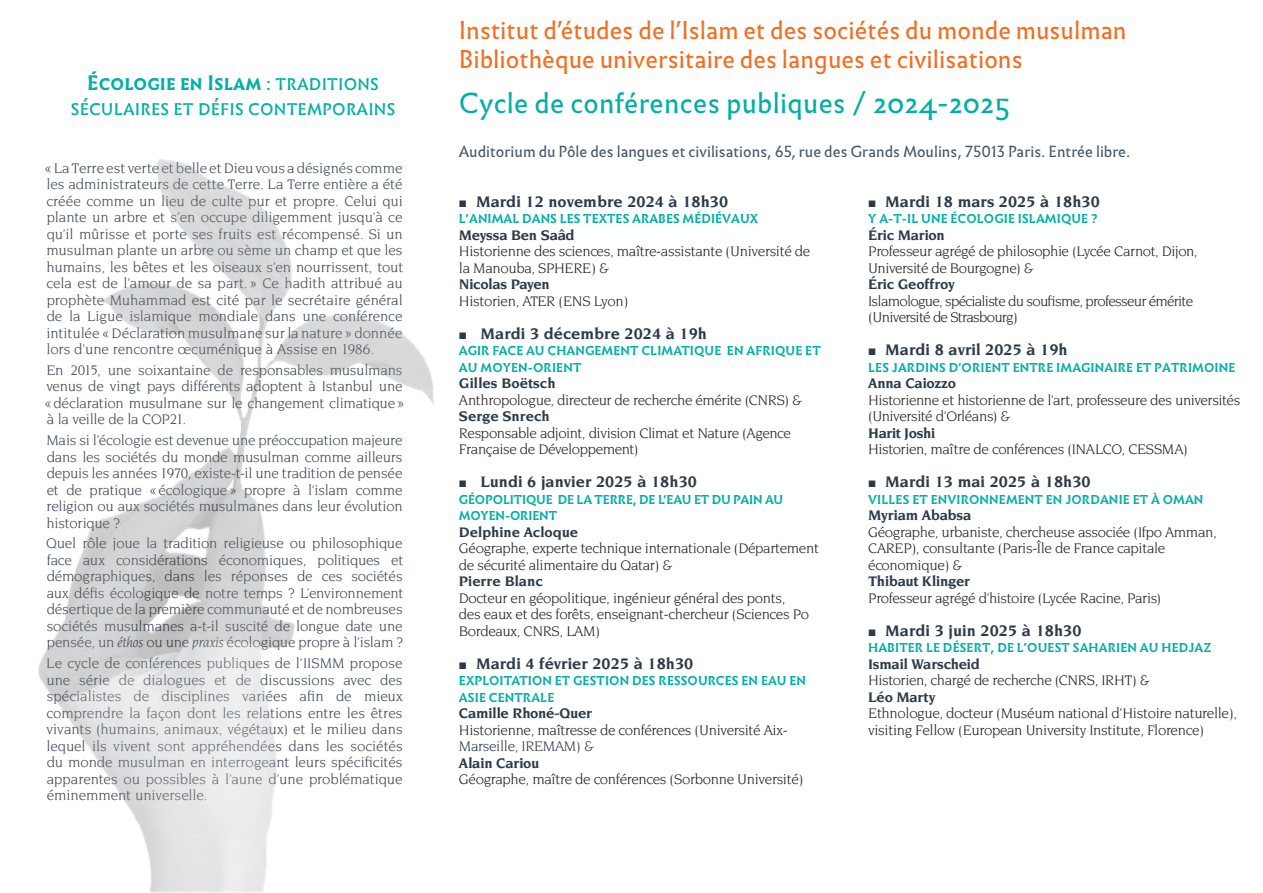
<style>
.page{position:relative;width:1263px;height:893px;background:#fff}
.page>*{position:absolute;margin:0;border:0;box-sizing:border-box;transform-origin:0 0}
.t1{font:27px "Infini";color:#00afa5}
.t2{font:24px/28.8px "Infini";color:#f36e21}
.t3{font:19.5px/25.5px "Infini";letter-spacing:.01em;color:#00afa5;text-align:center}
.t4{font:700 16.5px "Novarese Std";color:#2d3b47}
.t5{font:15px/16.5px "Novarese Std";letter-spacing:-.015em;color:#3d4753;text-align:justify}
.t6{font:15px/16.5px "Novarese Std";letter-spacing:-.025em;color:#231f20}
.t7{font:15px/16.5px "Novarese Std";letter-spacing:-.05em;color:#231f20}
.t8{font:15px "Infini";color:#465868}
.t9{font:700 15px "Novarese Std";letter-spacing:-.01em;color:#2d3b47}
.t10{font:700 12px/16.5px "Infini";letter-spacing:.01em;color:#00afa5}
.t11{font:700 12px/16.5px "Infini";letter-spacing:-.01em;color:#00afa5}
.s1{font-weight:700}
.s2{font-style:italic}
.s3{font-size:28.5px}
.s4{font-weight:700;color:#2d3b47}
.s5{color:#2d3b47}
</style>
<div class="page">
<img style="left:38px;top:159px;width:396px;height:734px">
<p class="t3" style="left:71px;top:69px;width:326px"><span class="s1">Écologie en Islam</span> : traditions séculaires et défis contemporains</p>
<p class="t5" style="left:44px;top:159px;width:361px">«La Terre est verte et belle et Dieu vous a désignés comme les administrateurs de cette Terre. La Terre entière a été créée comme un lieu de culte pur et propre. Celui qui plante un arbre et s’en occupe diligemment jusqu’à ce qu’il mûrisse et porte ses fruits est récompensé. Si un musulman plante un arbre ou sème un champ et que les humains, les bêtes et les oiseaux s’en nourrissent, tout cela est de l’amour de sa part. » Ce hadith attribué au prophète Muhammad est cité par le secrétaire général de la Ligue islamique mondiale dans une conférence intitulée «Déclaration musulmane sur la nature » donnée lors d’une rencontre œcuménique à Assise en 1986.</p>
<p class="t5" style="left:44px;top:361px;width:361px">En 2015, une soixantaine de responsables musulmans venus de vingt pays différents adoptent à Istanbul une «déclaration musulmane sur le changement climatique» à la veille de la COP21.</p>
<p class="t5" style="left:46px;top:432px;width:358px">Mais si l’écologie est devenue une préoccupation majeure dans les sociétés du monde musulman comme ailleurs depuis les années 1970, existe-t-il une tradition de pensée et de pratique «écologique» propre à l’islam comme religion ou aux sociétés musulmanes dans leur évolution historique ?</p>
<p class="t5" style="left:46px;top:535px;width:359px">Quel rôle joue la tradition religieuse ou philosophique face aux considérations économiques, politiques et démographiques, dans les réponses de ces sociétés aux défis écologique de notre temps ? L’environnement désertique de la première communauté et de nombreuses sociétés musulmanes a-t-il suscité de longue date une pensée, un <span class="s2">éthos</span> ou une <span class="s2">praxis</span> écologique propre à l’islam ?</p>
<p class="t5" style="left:46px;top:655px;width:358px">Le cycle de conférences publiques de l’IISMM propose une série de dialogues et de discussions avec des spécialistes de disciplines variées afin de mieux comprendre la façon dont les relations entre les êtres vivants (humains, animaux, végétaux) et le milieu dans lequel ils vivent sont appréhendées dans les sociétés du monde musulman en interrogeant leurs spécificités apparentes ou possibles à l’aune d’une problématique éminemment universelle.</p>
<p class="t2" style="left:459px;top:15px;width:669px">Institut d’études de l’Islam et des sociétés du monde musulman<br>Bibliothèque universitaire des langues et civilisations</p>
<p class="t1" style="left:459px;top:83px;width:552px">Cycle de conférences publiques <span class="s3">/ 2024-2025</span></p>
<p class="t8" style="left:459px;top:140px;width:673px">Auditorium du Pôle des langues et civilisations, 65, rue des Grands Moulins, 75013 Paris. Entrée libre.</p>
<p class="t4" style="left:476px;top:192px;width:254px">Mardi 12 novembre 2024 à 18h30</p>
<p class="t10" style="left:459px;top:211px;width:301px">L'ANIMAL DANS LES TEXTES ARABES MÉDIÉVAUX</p>
<p class="t9" style="left:459px;top:226px;width:117px">Meyssa Ben Saâd</p>
<p class="t6" style="left:459px;top:243px;width:353px">Historienne des sciences, maître-assistante (Université de la Manouba, SPHERE) &amp;<br><span class="s4">Nicolas Payen</span></p>
<p class="t6" style="left:459px;top:292px;width:171px">Historien, ATER (ENS Lyon)</p>
<p class="t4" style="left:480px;top:324px;width:228px">Mardi 3 décembre 2024 à 19h</p>
<p class="t10" style="left:459px;top:343px;width:363px">AGIR FACE AU CHANGEMENT CLIMATIQUE EN AFRIQUE ET<br>AU MOYEN-ORIENT</p>
<p class="t9" style="left:459px;top:375px;width:98px">Gilles Boëtsch</p>
<p class="t6" style="left:459px;top:391px;width:345px">Anthropologue, directeur de recherche émérite (CNRS) &amp;<br><span class="s4">Serge Snrech</span></p>
<p class="t6" style="left:459px;top:424px;width:334px">Responsable adjoint, division Climat et Nature (Agence<br>Française de Développement)</p>
<p class="t4" style="left:480px;top:472px;width:218px">Lundi 6 janvier 2025 à 18h30</p>
<p class="t11" style="left:459px;top:491px;width:326px">GÉOPOLITIQUE DE LA TERRE, DE L'EAU ET DU PAIN AU<br>MOYEN-ORIENT</p>
<p class="t9" style="left:459px;top:523px;width:121px">Delphine Acloque</p>
<p class="t6" style="left:459px;top:540px;width:362px">Géographe, experte technique internationale (Département de sécurité alimentaire du Qatar) &amp;<br><span class="s4">Pierre Blanc</span></p>
<p class="t6" style="left:459px;top:589px;width:352px">Docteur en géopolitique, ingénieur général des ponts, des eaux et des forêts, enseignant-chercheur (Sciences Po<br>Bordeaux, CNRS, LAM)</p>
<p class="t4" style="left:476px;top:654px;width:219px">Mardi 4 février 2025 à 18h30</p>
<p class="t10" style="left:459px;top:673px;width:349px">EXPLOITATION ET GESTION DES RESSOURCES EN EAU EN<br>ASIE CENTRALE</p>
<p class="t9" style="left:459px;top:705px;width:134px">Camille Rhoné-Quer</p>
<p class="t6" style="left:459px;top:721px;width:330px">Historienne, maîtresse de conférences (Université Aix-<br><span class="s5">Marseille, IREMAM) &amp;<br></span><span class="s4">Alain Cariou</span></p>
<p class="t6" style="left:459px;top:771px;width:346px">Géographe, maître de conférences (Sorbonne Université)</p>
<p class="t4" style="left:885px;top:192px;width:216px">Mardi 18 mars 2025 à 18h30</p>
<p class="t10" style="left:868px;top:211px;width:231px">Y A-T-IL UNE ÉCOLOGIE ISLAMIQUE ?</p>
<p class="t7" style="left:868px;top:226px;width:331px"><span class="s4">Éric Marion<br></span>Professeur agrégé de philosophie (Lycée Carnot, Dijon, Université de Bourgogne) &amp;<br><span class="s4">Éric Geoffroy<br></span>Islamologue, spécialiste du soufisme, professeur émérite (Université de Strasbourg)</p>
<p class="t4" style="left:885px;top:340px;width:184px">Mardi 8 avril 2025 à 19h</p>
<p class="t10" style="left:868px;top:359px;width:369px">LES JARDINS D'ORIENT ENTRE IMAGINAIRE ET PATRIMOINE</p>
<p class="t6" style="left:868px;top:375px;width:374px"><span class="s4">Anna Caiozzo<br></span>Historienne et historienne de l'art, professeure des universités (Université d’Orléans) &amp;<br><span class="s4">Harit Joshi</span></p>
<p class="t6" style="left:868px;top:441px;width:321px">Historien, maître de conférences (INALCO, CESSMA)</p>
<p class="t4" style="left:885px;top:472px;width:207px">Mardi 13 mai 2025 à 18h30</p>
<p class="t10" style="left:868px;top:491px;width:337px">VILLES ET ENVIRONNEMENT EN JORDANIE ET À OMAN</p>
<p class="t9" style="left:868px;top:507px;width:105px">Myriam Ababsa</p>
<p class="t6" style="left:868px;top:523px;width:350px">Géographe, urbaniste, chercheuse associée (Ifpo Amman, CAREP), consultante (Paris-Île de France capitale économique) &amp;<br><span class="s4">Thibaut Klinger<br></span>Professeur agrégé d’histoire (Lycée Racine, Paris)</p>
<p class="t4" style="left:885px;top:621px;width:198px">Mardi 3 juin 2025 à 18h30</p>
<p class="t10" style="left:868px;top:640px;width:345px">HABITER LE DÉSERT, DE L’OUEST SAHARIEN AU HEDJAZ</p>
<p class="t6" style="left:868px;top:655px;width:283px"><span class="s4">Ismail Warscheid<br></span>Historien, chargé de recherche (CNRS, IRHT) &amp;<br><span class="s4">Léo Marty</span></p>
<p class="t6" style="left:868px;top:705px;width:370px">Ethnologue, docteur (Muséum national d’Histoire naturelle), visiting Fellow (European University Institute, Florence)</p>
</div>
